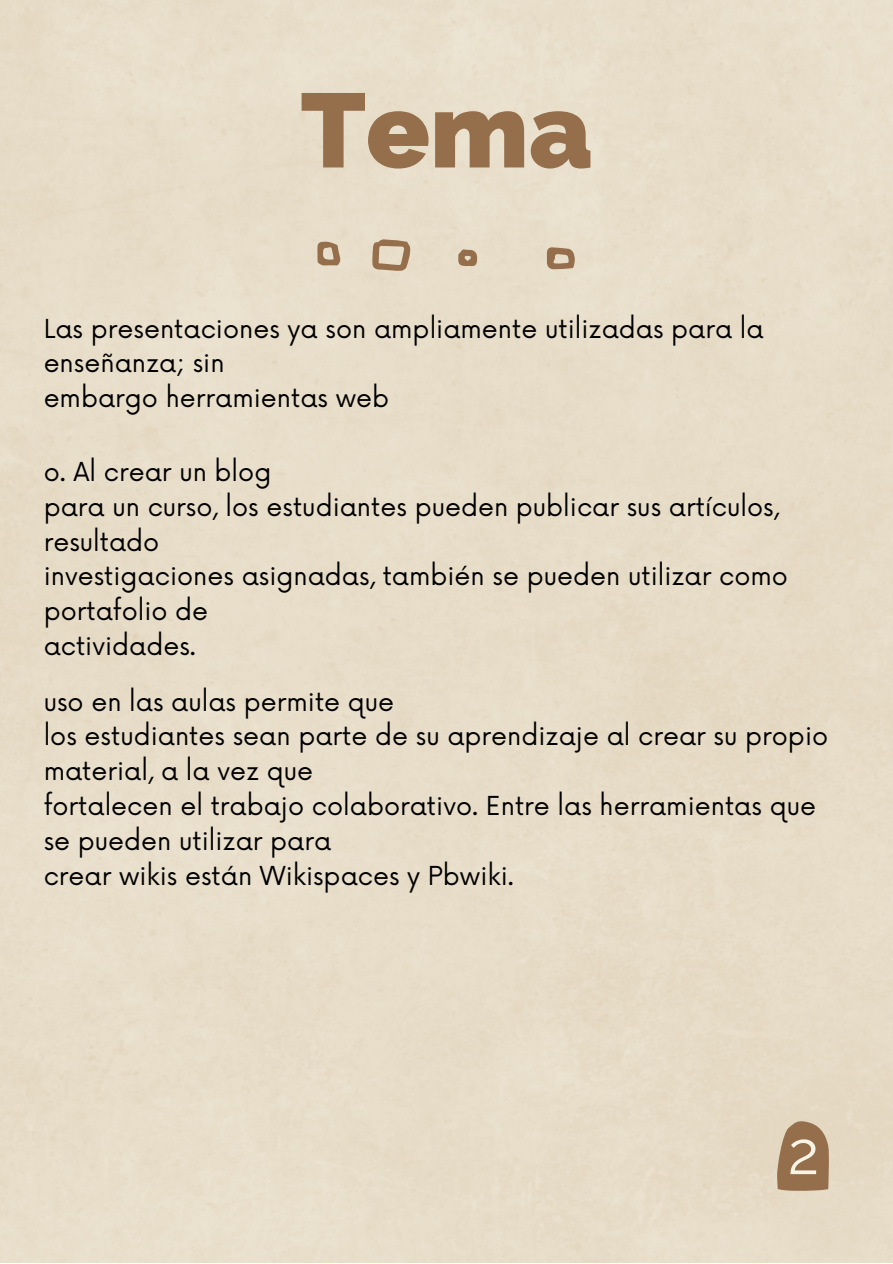
<style>
.page{position:relative;width:893px;height:1264px;background:#fff}
.page>*{position:absolute;margin:0;border:0;box-sizing:border-box;transform-origin:0 0}
.t1{font:800 104.85px "Raleway";color:#956f4c}
.t2{font:59.85px "Raleway";color:#f7f4e6}
.t3{font:25.5px/34.8px "Now";color:#000}
</style>
<div class="page">
<div style="left:0;top:0;width:892px;height:1262px;background:#e7ddc8"></div>
<svg style="left:317px;top:237px;width:258px;height:34px;background:#d7c8b1"></svg>
<svg style="left:776px;top:1118px;width:53px;height:72px;background:#a48362"></svg>
<h1 class="t1" style="left:300px;top:69px;width:293px">Tema</h1>
<p class="t3" style="left:44px;top:312px;width:721px">Las presentaciones ya son ampliamente utilizadas para la enseñanza; sin<br>embargo herramientas web</p>
<p class="t3" style="left:44px;top:455px;width:745px">o. Al crear un blog<br>para un curso, los estudiantes pueden publicar sus artículos, resultado<br>investigaciones asignadas, también se pueden utilizar como portafolio de<br>actividades.</p>
<p class="t3" style="left:44px;top:685px;width:786px">uso en las aulas permite que<br>los estudiantes sean parte de su aprendizaje al crear su propio material, a la vez que<br>fortalecen el trabajo colaborativo. Entre las herramientas que se pueden utilizar para<br>crear wikis están Wikispaces y Pbwiki.</p>
<h2 class="t2" style="left:787px;top:1117px;width:33px">2</h2>
</div>
